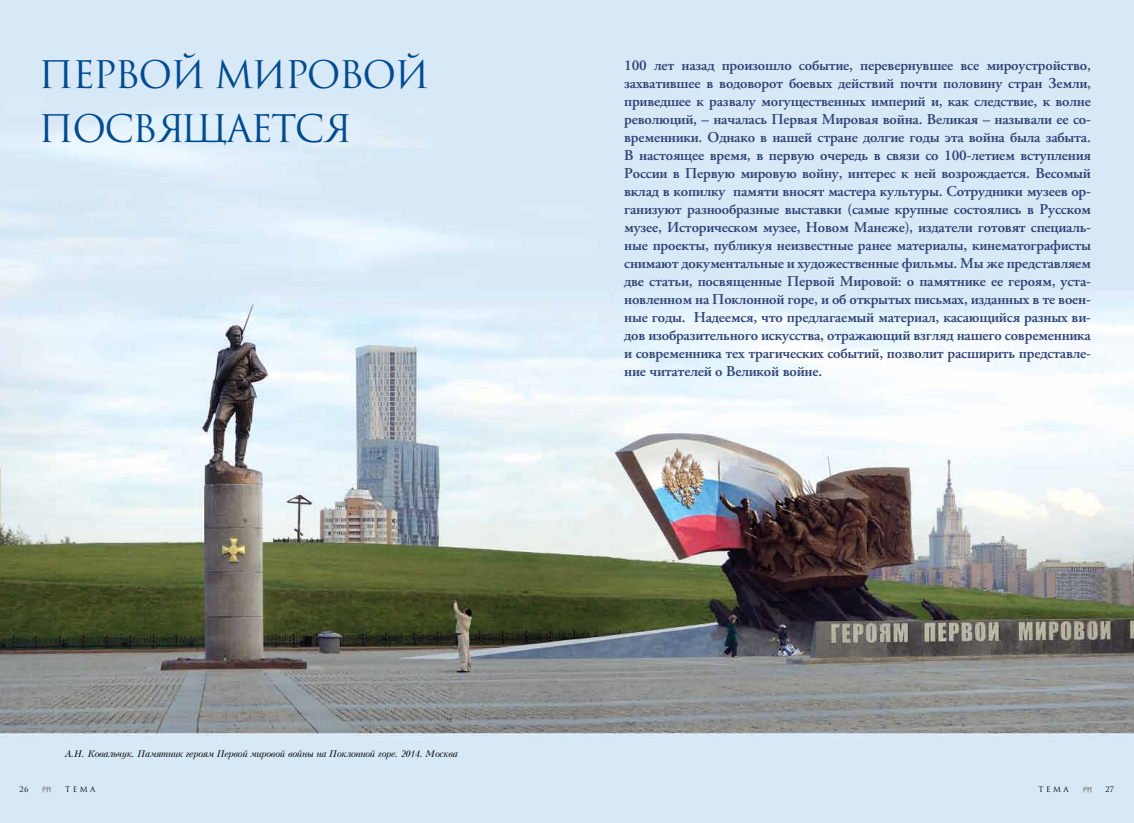
<style>
.page{position:relative;width:1134px;height:823px;background:#fff}
.page>*{position:absolute;margin:0;border:0;box-sizing:border-box;transform-origin:0 0}
.t1{font:37px/54px "Romul";letter-spacing:-.05em;color:#004a8f}
.t2{font:600 15px/18px "APC Garamond";letter-spacing:-.01em;color:#2d4175;text-align:justify}
.t3{font:italic 9px "Kudryashev";letter-spacing:-.04em;color:#000}
.t4{font:7.5px "Romul";letter-spacing:.33em;color:#000}
</style>
<div class="page">
<img style="left:0;top:0;width:1134px;height:822px">
<svg style="left:43px;top:786px;width:8px;height:5px"></svg>
<svg style="left:1083px;top:786px;width:8px;height:6px"></svg>
<h1 class="t1" style="left:39px;top:48px;width:393px">ПЕРВОЙ МИРОВОЙ<br>ПОСВЯЩАЕТСЯ</h1>
<p class="t2" style="left:624px;top:56px;width:468px">100 лет назад произошло событие, перевернувшее все мироустройство, захватившее в водоворот боевых действий почти половину стран Земли, приведшее к развалу могущественных империй и, как следствие, к волне революций, – началась Первая Мировая война. Великая – называли ее со&shy;временники. Однако в нашей стране долгие годы эта война была забыта.<br>В настоящее время, в первую очередь в связи со 100-летием вступления России в Первую мировую войну, интерес к ней возрождается. Весомый вклад в копилку памяти вносят мастера культуры. Сотрудники музеев ор&shy;ганизуют разнообразные выставки (самые крупные состоялись в Русском музее, Историческом музее, Новом Манеже), издатели готовят специаль&shy;ные проекты, публикуя неизвестные ранее материалы, кинематографисты снимают документальные и художественные фильмы. Мы же представляем две статьи, посвященные Первой Мировой: о памятнике ее героям, уста&shy;новленном на Поклонной горе, и об открытых письмах, изданных в те воен&shy;ные годы. Надеемся, что предлагаемый материал, касающийся разных ви&shy;дов изобразительного искусства, отражающий взгляд нашего современника и современника тех трагических событий, позволит расширить представле&shy;ние читателей о Великой войне.</p>
<p class="t3" style="left:65px;top:747px;width:394px">А.Н. Ковальчук. Памятник героям Первой мировой войны на Поклонной горе. 2014. Москва</p>
<p class="t4" style="left:20px;top:784px;width:10px">26</p>
<p class="t4" style="left:65px;top:784px;width:32px">тема</p>
<p class="t4" style="left:1038px;top:784px;width:32px">тема</p>
<p class="t4" style="left:1105px;top:784px;width:10px">27</p>
</div>
